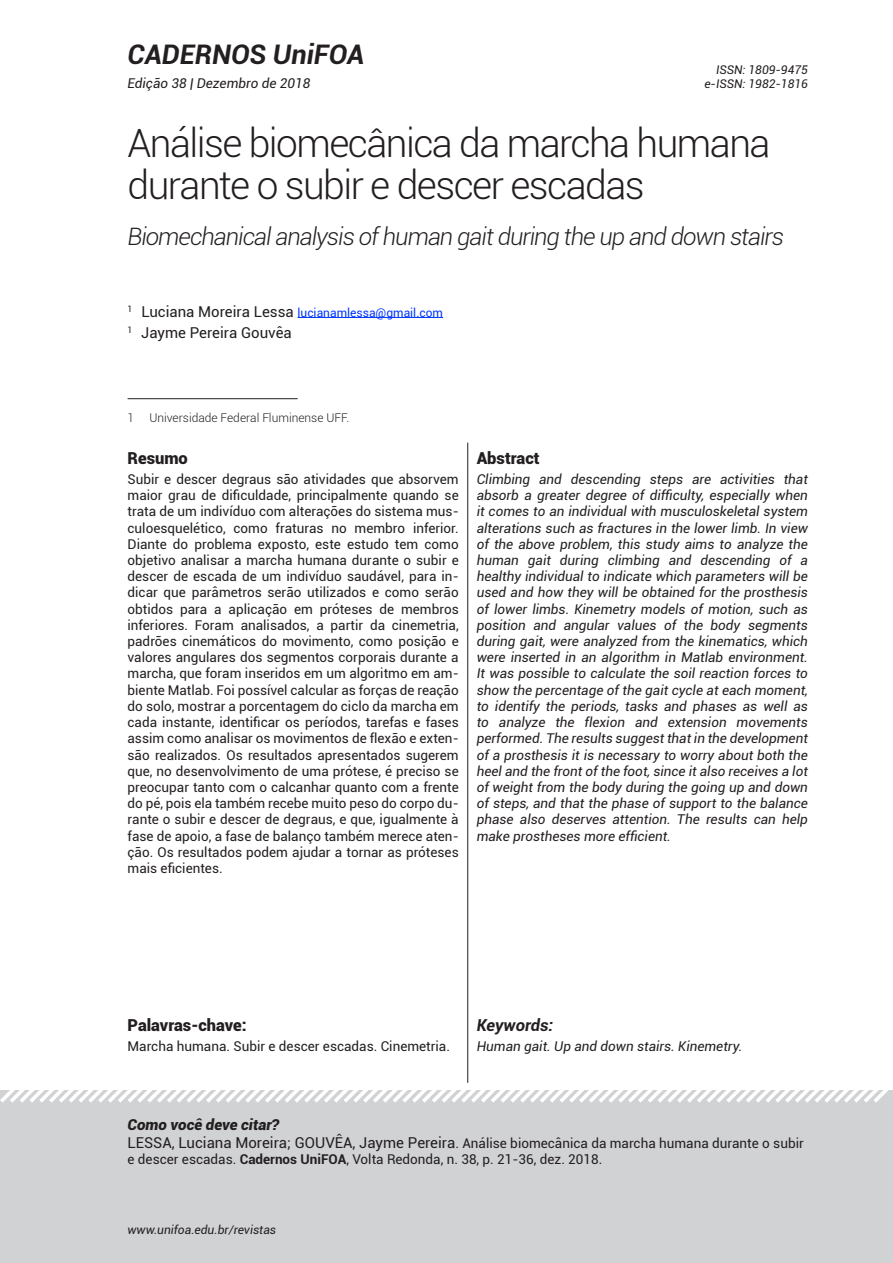
<style>
.page{position:relative;width:893px;height:1263px;background:#fff}
.page>*{position:absolute;margin:0;border:0;box-sizing:border-box;transform-origin:0 0}
.Título_do_Trabalho{font:300 39px/42px "Roboto";letter-spacing:-.04em;color:#231f20}
.t1{font:italic 700 27px "Roboto";color:#231f20}
.Título_Inglês{font:italic 300 24px "Roboto";letter-spacing:-.04em;color:#231f20}
.t2{font:900 16.5px "Roboto";color:#231f20}
.t3{font:italic 700 16.5px "Roboto";color:#231f20}
.Autores{font:15px "Roboto";color:#231f20}
.t4{font:italic 900 15px "Roboto";color:#231f20}
.Resumo{font:13.5px/16.2px "Roboto";color:#231f20;text-align:justify}
.Abstract{font:italic 13.5px/16.2px "Roboto";color:#231f20;text-align:justify}
.como_citar{font:13.5px/16.2px "Roboto";color:#231f20}
.t5{font:italic 12px "Roboto";color:#231f20}
.Autores-2{font:12px "Roboto";color:#0038ff}
.Nota_de_rodapé{font:300 12px "Roboto";color:#231f20}
.s1{font-size:15px;color:#231f20}
.s2{font-size:15px}
.s3{font-weight:700}
</style>
<div class="page">
<div style="left:0;top:1091px;width:893px;height:172px;background:#d1d2d4"></div>
<svg style="left:0;top:1079px;width:893px;height:24px"></svg>
<hr style="left:298px;top:317px;width:145px;height:1px;background:#0038ff">
<hr style="left:128px;top:398px;width:170px;height:1px;background:#231f20">
<hr style="left:467px;top:443px;width:1px;height:640px;background:#231f20">
<h2 class="t1" style="left:128px;top:36px;width:238px">CADERNOS UniFOA</h2>
<p class="t5" style="left:716px;top:61px;width:93px">ISSN: 1809-9475</p>
<p class="Abstract" style="left:128px;top:75px;width:184px">Edição 38 | Dezembro de 2018</p>
<p class="t5" style="left:704px;top:75px;width:105px">e-ISSN: 1982-1816</p>
<p class="Título_do_Trabalho" style="left:128px;top:121px;width:644px">Análise biomecânica da marcha humana durante o subir e descer escadas</p>
<p class="Título_Inglês" style="left:128px;top:219px;width:658px">Biomechanical analysis of human gait during the up and down stairs</p>
<p class="Autores-2" style="left:128px;top:304px;width:317px"><sup>1</sup> <span class="s1">Luciana Moreira Lessa</span> lucianamlessa@gmail.com</p>
<p class="Autores" style="left:128px;top:322px;width:166px"><sup>1</sup> Jayme Pereira Gouvêa</p>
<p class="Nota_de_rodapé" style="left:128px;top:409px;width:8px">1</p>
<p class="Nota_de_rodapé" style="left:149px;top:409px;width:201px">Universidade Federal Fluminense UFF.</p>
<p class="t2" style="left:128px;top:446px;width:62px">Resumo</p>
<p class="Resumo" style="left:128px;top:471px;width:333px">Subir e descer degraus são atividades que absorvem maior grau de dificuldade, principalmente quando se trata de um indivíduo com alterações do sistema mus&shy;culoesquelético, como fraturas no membro inferior.<br>Diante do problema exposto, este estudo tem como objetivo analisar a marcha humana durante o subir e descer de escada de um indivíduo saudável, para in&shy;dicar que parâmetros serão utilizados e como serão obtidos para a aplicação em próteses de membros inferiores. Foram analisados, a partir da cinemetria, padrões cinemáticos do movimento, como posição e valores angulares dos segmentos corporais durante a marcha, que foram inseridos em um algoritmo em am&shy;biente Matlab. Foi possível calcular as forças de reação do solo, mostrar a porcentagem do ciclo da marcha em cada instante, identificar os períodos, tarefas e fases assim como analisar os movimentos de flexão e exten&shy;são realizados. Os resultados apresentados sugerem que, no desenvolvimento de uma prótese, é preciso se preocupar tanto com o calcanhar quanto com a frente do pé, pois ela também recebe muito peso do corpo du&shy;rante o subir e descer de degraus, e que, igualmente à fase de apoio, a fase de balanço também merece aten&shy;ção. Os resultados podem ajudar a tornar as próteses mais eficientes.</p>
<p class="t2" style="left:477px;top:446px;width:64px">Abstract</p>
<p class="Abstract" style="left:477px;top:471px;width:333px">Climbing and descending steps are activities that absorb a greater degree of difficulty, especially when it comes to an individual with musculoskeletal system alterations such as fractures in the lower limb. In view of the above problem, this study aims to analyze the human gait during climbing and descending of a healthy individual to indicate which parameters will be used and how they will be obtained for the prosthesis of lower limbs. Kinemetry models of motion, such as position and angular values of the body segments during gait, were analyzed from the kinematics, which were inserted in an algorithm in Matlab environment.<br>It was possible to calculate the soil reaction forces to show the percentage of the gait cycle at each moment, to identify the periods, tasks and phases as well as to analyze the flexion and extension movements performed. The results suggest that in the development of a prosthesis it is necessary to worry about both the heel and the front of the foot, since it also receives a lot of weight from the body during the going up and down of steps, and that the phase of support to the balance phase also deserves attention. The results can help make prostheses more efficient.</p>
<p class="t2" style="left:128px;top:1013px;width:121px">Palavras-chave:</p>
<p class="Resumo" style="left:128px;top:1038px;width:324px">Marcha humana. Subir e descer escadas. Cinemetria.</p>
<p class="t3" style="left:477px;top:1013px;width:78px">Keywords:</p>
<p class="Abstract" style="left:477px;top:1038px;width:267px">Human gait. Up and down stairs. Kinemetry.</p>
<p class="t4" style="left:128px;top:1114px;width:153px">Como você deve citar?</p>
<p class="como_citar" style="left:128px;top:1134px;width:678px"><span class="s2">LESSA, Luciana Moreira; GOUVÊA, Jayme Pereira</span>. Análise biomecânica da marcha humana durante o subir e descer escadas. <span class="s3">Cadernos UniFOA</span>, Volta Redonda, n. 38, p. 21-36, dez. 2018.</p>
<p class="t5" style="left:128px;top:1221px;width:150px">www.unifoa.edu.br/revistas</p>
</div>
